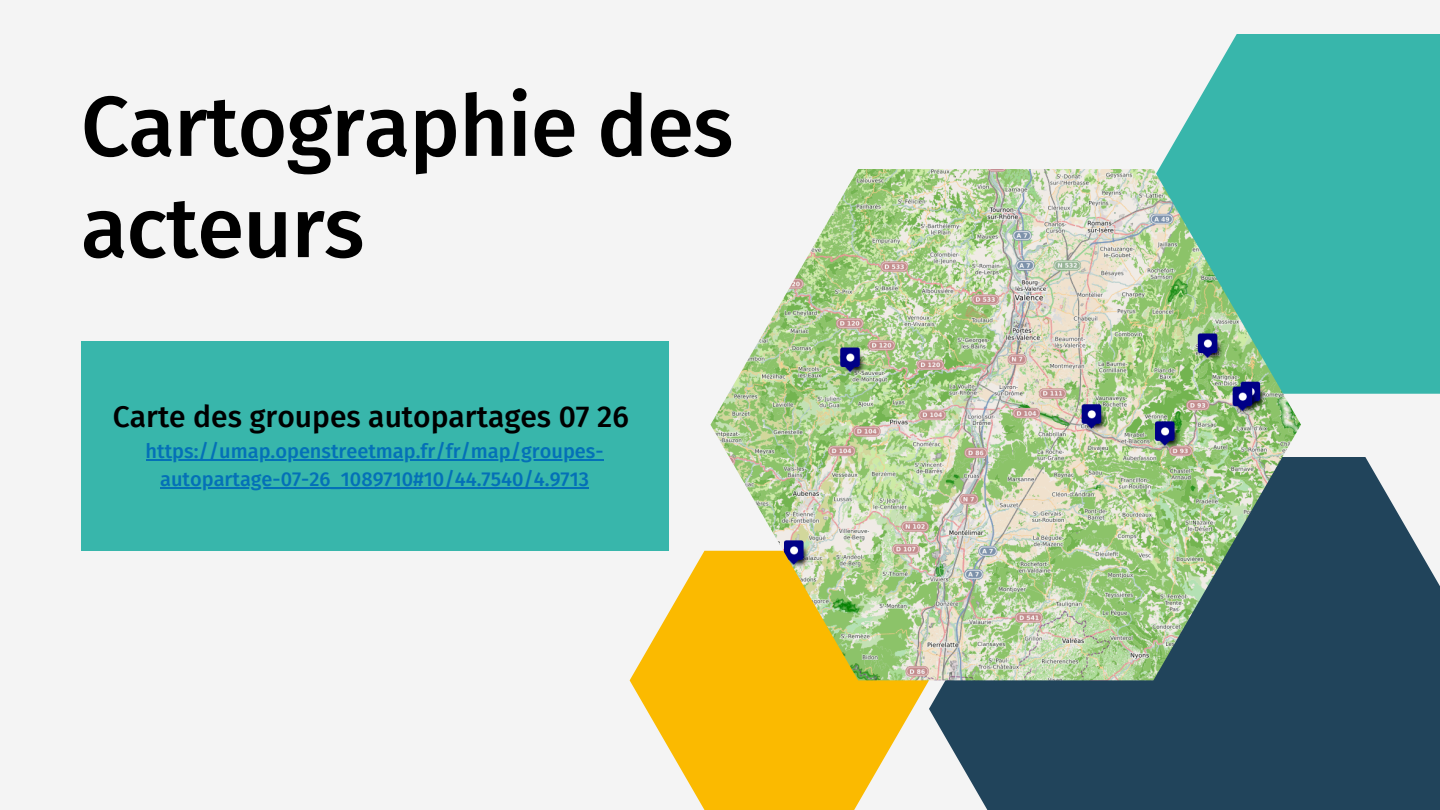
<style>
.page{position:relative;width:1440px;height:810px;background:#f4f4f4}
.page>*{position:absolute;margin:0;border:0;box-sizing:border-box;transform-origin:0 0}
.t1{font:500 85px/101.2px "Fira Sans";letter-spacing:-.01em;color:#000}
.t2{font:500 30px "Fira Sans";color:#000}
.t3{font:500 20px "Fira Sans";color:#0470b7}
</style>
<div class="page">
<div style="left:929px;top:457px;width:511px;height:353px;background:#21445b"></div>
<svg style="left:1159px;top:34px;width:281px;height:360px;background:#46bab0"></svg>
<svg style="left:630px;top:551px;width:299px;height:259px;fill:#fbba00"></svg>
<img style="left:710px;top:169px;width:591px;height:511px">
<div style="left:81px;top:341px;width:587px;height:210px;background:#38b6ab"></div>
<hr style="left:146px;top:459px;width:458px;height:2px;background:#0470b7">
<hr style="left:160px;top:487px;width:429px;height:2px;background:#0470b7">
<h1 class="t1" style="left:81px;top:77px;width:654px">Cartographie des acteurs</h1>
<p class="t2" style="left:113px;top:399px;width:518px">Carte des groupes autopartages 07 26</p>
<p class="t3" style="left:146px;top:439px;width:459px">https://umap.openstreetmap.fr/fr/map/groupes-</p>
<p class="t3" style="left:160px;top:467px;width:430px">autopartage-07-26_1089710#10/44.7540/4.9713</p>
</div>
